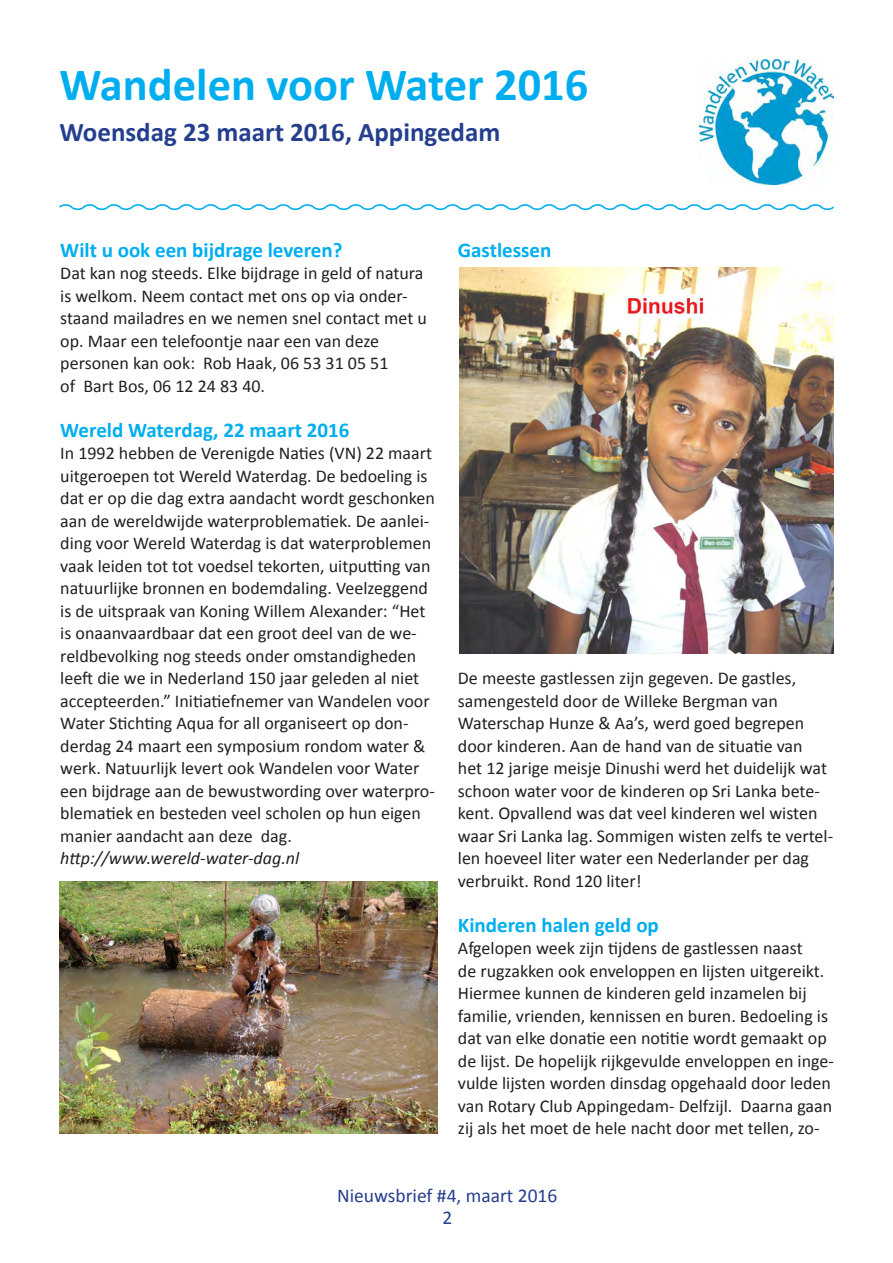
<style>
.page{position:relative;width:893px;height:1263px;background:#fff}
.page>*{position:absolute;margin:0;border:0;box-sizing:border-box;transform-origin:0 0}
.TK{font:700 46.5px "Calibri";color:#00aeef}
.TK-2{font:700 27px "Calibri";color:#253f8e}
.TK-3{font:700 21px "Calibri";color:#00aeef}
.t1{font:19.5px/22.5px "Calibri";color:#253f8e;text-align:center}
.PLAT{font:18px/22.5px "Calibri";color:#231f20}
.PLAT-2{font:italic 18px "Calibri";color:#231f20}
</style>
<div class="page">
<img style="left:699px;top:60px;width:134px;height:125px">
<svg style="left:59px;top:204px;width:775px;height:6px"></svg>
<img style="left:460px;top:268px;width:373px;height:386px">
<img style="left:60px;top:881px;width:377px;height:252px">
<p class="TK" style="left:60px;top:55px;width:530px">Wandelen voor Water 2016</p>
<p class="TK-2" style="left:60px;top:115px;width:442px">Woensdag 23 maart 2016, Appingedam</p>
<p class="TK-3" style="left:60px;top:236px;width:284px">Wilt u ook een bijdrage leveren?</p>
<p class="PLAT" style="left:60px;top:262px;width:368px">Dat kan nog steeds. Elke bijdrage in geld of natura is welkom. Neem contact met ons op via onder&shy;staand mailadres en we nemen snel contact met u op. Maar een telefoontje naar een van deze personen kan ook: Rob Haak, 06 53 31 05 51<br>of Bart Bos, 06 12 24 83 40.</p>
<p class="TK-3" style="left:60px;top:416px;width:291px">Wereld Waterdag, 22 maart 2016</p>
<p class="PLAT" style="left:60px;top:442px;width:376px">In 1992 hebben de Verenigde Naties (VN) 22 maart uitgeroepen tot Wereld Waterdag. De bedoeling is dat er op die dag extra aandacht wordt geschonken aan de wereldwijde waterproblematiek. De aanlei&shy;ding voor Wereld Waterdag is dat waterproblemen vaak leiden tot tot voedsel tekorten, uitputting van natuurlijke bronnen en bodemdaling. Veelzeggend is de uitspraak van Koning Willem Alexander: “Het is onaanvaardbaar dat een groot deel van de we&shy;reldbevolking nog steeds onder omstandigheden leeft die we in Nederland 150 jaar geleden al niet accepteerden.” Initiatiefnemer van Wandelen voor Water Stichting Aqua for all organiseert op don&shy;derdag 24 maart een symposium rondom water &amp; werk. Natuurlijk levert ook Wandelen voor Water een bijdrage aan de bewustwording over waterpro&shy;blematiek en besteden veel scholen op hun eigen manier aandacht aan deze dag.</p>
<p class="PLAT-2" style="left:60px;top:846px;width:240px">http://www.wereld-water-dag.nl</p>
<p class="TK-3" style="left:458px;top:236px;width:95px">Gastlessen</p>
<p class="PLAT" style="left:458px;top:667px;width:377px">De meeste gastlessen zijn gegeven. De gastles, samengesteld door de Willeke Bergman van Waterschap Hunze &amp; Aa’s, werd goed begrepen door kinderen. Aan de hand van de situatie van<br>het 12 jarige meisje Dinushi werd het duidelijk wat schoon water voor de kinderen op Sri Lanka bete&shy;kent. Opvallend was dat veel kinderen wel wisten waar Sri Lanka lag. Sommigen wisten zelfs te vertel&shy;len hoeveel liter water een Nederlander per dag verbruikt. Rond 120 liter!</p>
<p class="TK-3" style="left:458px;top:911px;width:202px">Kinderen halen geld op</p>
<p class="PLAT" style="left:458px;top:937px;width:378px">Afgelopen week zijn tijdens de gastlessen naast<br>de rugzakken ook enveloppen en lijsten uitgereikt.<br>Hiermee kunnen de kinderen geld inzamelen bij familie, vrienden, kennissen en buren. Bedoeling is dat van elke donatie een notitie wordt gemaakt op de lijst. De hopelijk rijkgevulde enveloppen en inge&shy;vulde lijsten worden dinsdag opgehaald door leden van Rotary Club Appingedam- Delfzijl. Daarna gaan zij als het moet de hele nacht door met tellen, zo-</p>
<p class="t1" style="left:337px;top:1184px;width:222px">Nieuwsbrief #4, maart 2016<br>2</p>
</div>
